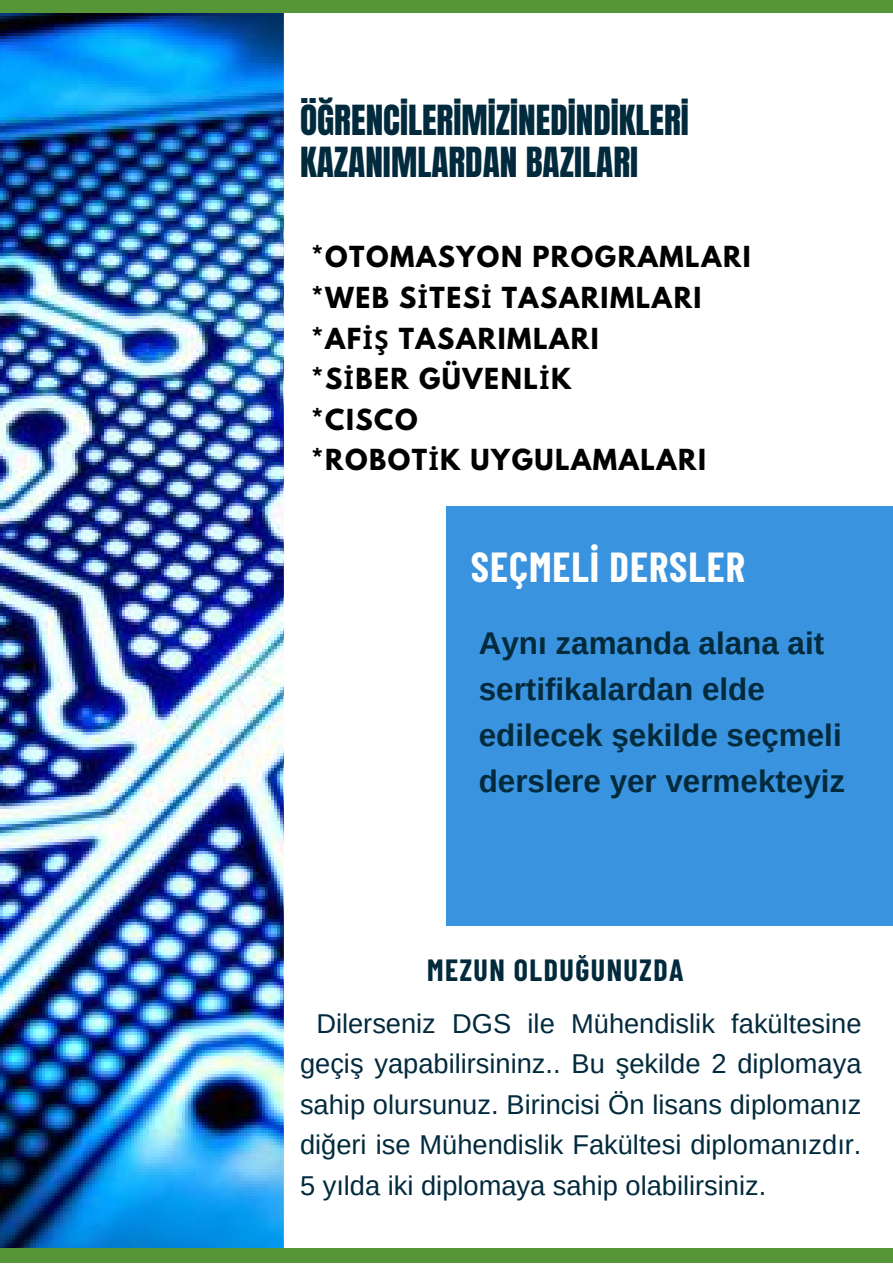
<style>
.page{position:relative;width:893px;height:1264px;background:#fff}
.page>*{position:absolute;margin:0;border:0;box-sizing:border-box;transform-origin:0 0}
.t1{font:700 40.95px "Barlow Condensed";letter-spacing:.025em;color:#fff}
.t2{font:35.25px/41.7px "Anton";color:#022a3d}
.t3{font:700 31.35px/46px "Arimo";color:#022a3d}
.t4{font:700 30px "Barlow Condensed";letter-spacing:.05em;color:#022a3d}
.t5{font:27.3px/40.5px "Arimo";color:#022a3d;text-align:justify}
.t6{font:700 25.65px "League Spartan";letter-spacing:.06em;color:#000}
.s1{font-family:"Noto Sans"}
</style>
<div class="page">
<img style="left:0;top:12px;width:284px;height:1236px">
<div style="left:446px;top:506px;width:446px;height:419px;background:#3a93de"></div>
<div style="left:0;top:0;width:892px;height:12px;background:#569639"></div>
<div style="left:0;top:1248px;width:892px;height:14px;background:#569639"></div>
<p class="t2" style="left:300px;top:100px;width:390px">ÖĞRENCİLERİMİZİNEDİNDİKLERİ<br>KAZANIMLARDAN BAZILARI</p>
<p class="t6" style="left:311px;top:244px;width:441px">*OTOMASYON PROGRAMLARI</p>
<p class="t6" style="left:311px;top:285px;width:392px">*WEB S<span class="s1">İ</span>TES<span class="s1">İ</span> TASARIMLARI</p>
<p class="t6" style="left:311px;top:325px;width:289px">*AF<span class="s1">İŞ</span> TASARIMLARI</p>
<p class="t6" style="left:311px;top:366px;width:262px">*S<span class="s1">İ</span>BER GÜVENL<span class="s1">İ</span>K</p>
<p class="t6" style="left:311px;top:407px;width:108px">*CISCO</p>
<p class="t6" style="left:311px;top:447px;width:396px">*ROBOT<span class="s1">İ</span>K UYGULAMALARI</p>
<p class="t1" style="left:471px;top:540px;width:276px">SEÇMELİ DERSLER</p>
<p class="t3" style="left:479px;top:620px;width:368px">Aynı zamanda alana ait sertifikalardan elde edilecek şekilde seçmeli derslere yer vermekteyiz</p>
<p class="t4" style="left:427px;top:951px;width:258px">MEZUN OLDUĞUNUZDA</p>
<p class="t5" style="left:300px;top:1003px;width:563px;text-indent:16px">Dilerseniz DGS ile Mühendislik fakültesine geçiş yapabilirsininz.. Bu şekilde 2 diplomaya sahip olursunuz. Birincisi Ön lisans diplomanız diğeri ise Mühendislik Fakültesi diplomanızdır.<br>5 yılda iki diplomaya sahip olabilirsiniz.</p>
</div>
